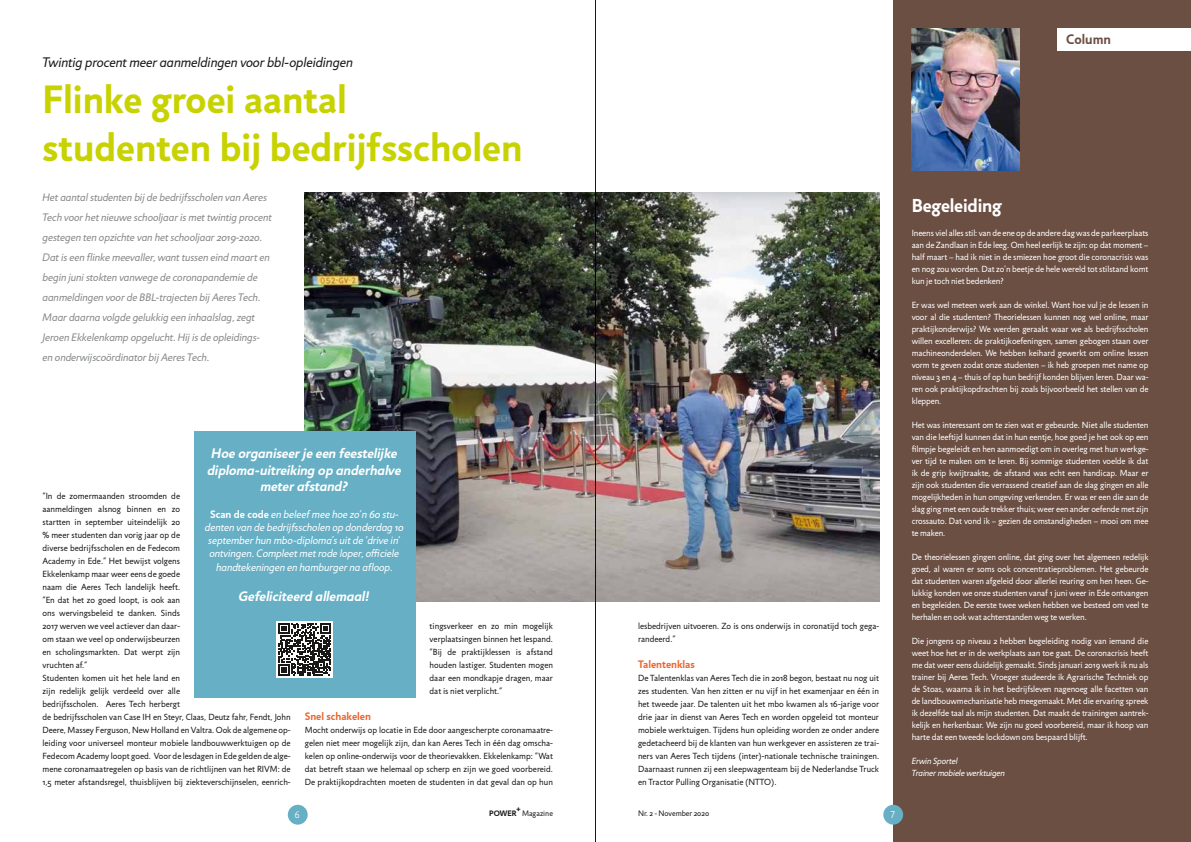
<style>
.page{position:relative;width:1191px;height:842px;background:#fff}
.page>*{position:absolute;margin:0;border:0;box-sizing:border-box;transform-origin:0 0}
.t1{font:700 40px/48px "Jigsaw";color:#c8d200}
.t2{font:700 19px "Jigsaw";letter-spacing:-.01em;color:#fff}
.t3{font:italic 700 14px/16.8px "Jigsaw";color:#fff;text-align:center}
.t4{font:italic 14px "Jigsaw";color:#1a1817}
.t5{font:700 14px "Jigsaw";color:#6c4f43}
.t6{font:italic 11px/20px "Jigsaw";color:#868889}
.t7{font:italic 11px/13.2px "Jigsaw";color:#fff;text-align:center}
.t8{font:700 11px "Jigsaw";color:#ec6730}
.t9{font:300 10px "Jigsaw";color:#fff}
.t10{font:9px/12px "Jigsaw";letter-spacing:-.01em;color:#fff;text-align:justify}
.t11{font:9px/13px "Jigsaw";color:#1a1817;text-align:justify}
.t12{font:italic 9px/12px "Jigsaw";letter-spacing:-.01em;color:#fff}
.t13{font:8px "Jigsaw";color:#1a1817}
.t14{font:700 8px "Jigsaw";color:#1a1817}
.s1{font-weight:700;font-style:normal}
</style>
<div class="page">
<div style="left:893px;top:0;width:298px;height:842px;background:#6c4f43"></div>
<div style="left:1057px;top:28px;width:134px;height:23px;background:#fff"></div>
<img style="left:911px;top:28px;width:108px;height:142px">
<img style="left:305px;top:193px;width:574px;height:408px">
<div style="left:194px;top:431px;width:221px;height:266px;background:#66afc4"></div>
<div style="left:276px;top:621px;width:57px;height:56px;background:#fff"></div>
<svg style="left:278px;top:623px;width:53px;height:53px"></svg>
<div style="left:288px;top:805px;width:20px;height:20px;background:#66afc4;border-radius:50%"></div>
<div style="left:883px;top:805px;width:20px;height:20px;background:#66afc4;border-radius:50%"></div>
<hr style="left:595px;top:0;width:1px;height:842px;background:#1a1817">
<h3 class="t4" style="left:43px;top:54px;width:312px">Twintig procent meer aanmeldingen voor bbl-opleidingen</h3>
<h1 class="t1" style="left:43px;top:76px;width:481px">Flinke groei aantal studenten bij bedrijfsscholen</h1>
<p class="t6" style="left:43px;top:187px;width:231px">Het aantal studenten bij de bedrijfsscholen van Aeres Tech voor het nieuwe schooljaar is met twintig procent gestegen ten opzichte van het schooljaar 2019-2020.<br>Dat is een flinke meevaller, want tussen eind maart en begin juni stokten vanwege de coronapandemie de aanmeldingen voor de BBL-trajecten bij Aeres Tech.<br>Maar daarna volgde gelukkig een inhaalslag, zegt Jeroen Ekkelenkamp opgelucht. Hij is de opleidings&shy;en onderwijscoördinator bij Aeres Tech.</p>
<h3 class="t3" style="left:207px;top:445px;width:195px">Hoe organiseer je een feestelijke diploma-uitreiking op anderhalve meter afstand?</h3>
<p class="t7" style="left:205px;top:508px;width:200px"><span class="s1">Scan de code</span> en beleef mee hoe zo’n 60 stu&shy;denten van de bedrijfsscholen op donderdag 10 september hun mbo-diploma’s uit de ‘drive in’ ontvingen. Compleet met rode loper, officiele handtekeningen en hamburger na afloop.</p>
<h3 class="t3" style="left:239px;top:587px;width:133px">Gefeliciteerd allemaal!</h3>
<p class="t11" style="left:43px;top:489px;width:250px;text-align:left">“In de zomermaanden stroomden de<br>aanmeldingen alsnog binnen en zo<br>startten in september uiteindelijk 20<br>% meer studenten dan vorig jaar op de<br>diverse bedrijfsscholen en de Fedecom<br>Academy in Ede.” Het bewijst volgens<br>Ekkelenkamp maar weer eens de goede<br>naam die Aeres Tech landelijk heeft.<br>“En dat het zo goed loopt, is ook aan<br>ons wervingsbeleid te danken. Sinds<br>2017 werven we veel actiever dan daar-<br>om staan we veel op onderwijsbeurzen<br>en scholingsmarkten. Dat werpt zijn<br>vruchten af.”<br>Studenten komen uit het hele land en<br>zijn redelijk gelijk verdeeld over alle<br>bedrijfsscholen. Aeres Tech herbergt<br>de bedrijfsscholen van Case IH en Steyr, Claas, Deutz fahr, Fendt, John Deere, Massey Ferguson, New Holland en Valtra. Ook de algemene op&shy;leiding voor universeel monteur mobiele landbouwwerktuigen op de Fedecom Academy loopt goed. Voor de lesdagen in Ede gelden de alge&shy;mene coronamaatregelen op basis van de richtlijnen van het RIVM: de 1,5 meter afstandsregel, thuisblijven bij ziekteverschijnselen, eenrich-</p>
<p class="t11" style="left:429px;top:619px;width:125px">tingsverkeer en zo min mogelijk verplaatsingen binnen het lespand. “Bij de praktijklessen is afstand houden lastiger. Studenten mogen daar een mondkapje dragen, maar dat is niet verplicht.”</p>
<p class="t8" style="left:305px;top:709px;width:68px">Snel schakelen</p>
<p class="t11" style="left:305px;top:723px;width:250px">Mocht onderwijs op locatie in Ede door aangescherpte coronamaatre&shy;gelen niet meer mogelijk zijn, dan kan Aeres Tech in één dag omscha&shy;kelen op online-onderwijs voor de theorievakken. Ekkelenkamp: “Wat dat betreft staan we helemaal op scherp en zijn we goed voorbereid.<br>De praktijkopdrachten moeten de studenten in dat geval dan op hun</p>
<p class="t11" style="left:638px;top:619px;width:242px">lesbedrijven uitvoeren. Zo is ons onderwijs in coronatijd toch gega&shy;randeerd.”</p>
<p class="t8" style="left:638px;top:657px;width:58px">Talentenklas</p>
<p class="t11" style="left:638px;top:671px;width:242px">De Talentenklas van Aeres Tech die in 2018 begon, bestaat nu nog uit zes studenten. Van hen zitten er nu vijf in het examenjaar en één in het tweede jaar. De talenten uit het mbo kwamen als 16-jarige voor drie jaar in dienst van Aeres Tech en worden opgeleid tot monteur mobiele werktuigen. Tijdens hun opleiding worden ze onder andere gedetacheerd bij de klanten van hun werkgever en assisteren ze trai&shy;ners van Aeres Tech tijdens (inter)-nationale technische trainingen.<br>Daarnaast runnen zij een sleepwagenteam bij de Nederlandse Truck en Tractor Pulling Organisatie (NTTO).</p>
<p class="t14" style="left:516px;top:805px;width:6px">+</p>
<p class="t9" style="left:295px;top:809px;width:6px">6</p>
<p class="t13" style="left:522px;top:809px;width:32px">Magazine</p>
<p class="t13" style="left:638px;top:809px;width:73px">Nr. 2 - November 2020</p>
<p class="t9" style="left:891px;top:809px;width:5px">7</p>
<p class="t14" style="left:489px;top:809px;width:29px">POWER</p>
<h3 class="t5" style="left:1066px;top:31px;width:46px">Column</h3>
<h2 class="t2" style="left:911px;top:194px;width:92px">Begeleiding</h2>
<p class="t10" style="left:911px;top:227px;width:238px">Ineens viel alles stil: van de ene op de andere dag was de parkeerplaats aan de Zandlaan in Ede leeg. Om heel eerlijk te zijn: op dat moment – half maart – had ik niet in de smiezen hoe groot die coronacrisis was en nog zou worden. Dat zo’n beetje de hele wereld tot stilstand komt kun je toch niet bedenken?</p>
<p class="t10" style="left:911px;top:299px;width:238px">Er was wel meteen werk aan de winkel. Want hoe vul je de lessen in voor al die studenten? Theorielessen kunnen nog wel online, maar praktijkonderwijs? We werden geraakt waar we als bedrijfsscholen willen excelleren: de praktijkoefeningen, samen gebogen staan over machineonderdelen. We hebben keihard gewerkt om online lessen vorm te geven zodat onze studenten – ik heb groepen met name op niveau 3 en 4 – thuis of op hun bedrijf konden blijven leren. Daar wa&shy;ren ook praktijkopdrachten bij zoals bijvoorbeeld het stellen van de kleppen.</p>
<p class="t10" style="left:911px;top:419px;width:238px">Het was interessant om te zien wat er gebeurde. Niet alle studenten van die leeftijd kunnen dat in hun eentje, hoe goed je het ook op een filmpje begeleidt en hen aanmoedigt om in overleg met hun werkge&shy;ver tijd te maken om te leren. Bij sommige studenten voelde ik dat ik de grip kwijtraakte, de afstand was echt een handicap. Maar er zijn ook studenten die verrassend creatief aan de slag gingen en alle mogelijkheden in hun omgeving verkenden. Er was er een die aan de slag ging met een oude trekker thuis; weer een ander oefende met zijn crossauto. Dat vond ik – gezien de omstandigheden – mooi om mee te maken.</p>
<p class="t10" style="left:911px;top:551px;width:238px">De theorielessen gingen online, dat ging over het algemeen redelijk goed, al waren er soms ook concentratieproblemen. Het gebeurde dat studenten waren afgeleid door allerlei reuring om hen heen. Ge&shy;lukkig konden we onze studenten vanaf 1 juni weer in Ede ontvangen en begeleiden. De eerste twee weken hebben we besteed om veel te herhalen en ook wat achterstanden weg te werken.</p>
<p class="t10" style="left:911px;top:635px;width:238px">Die jongens op niveau 2 hebben begeleiding nodig van iemand die weet hoe het er in de werkplaats aan toe gaat. De coronacrisis heeft me dat weer eens duidelijk gemaakt. Sinds januari 2019 werk ik nu als trainer bij Aeres Tech. Vroeger studeerde ik Agrarische Techniek op de Stoas, waarna ik in het bedrijfsleven nagenoeg alle facetten van de landbouwmechanisatie heb meegemaakt. Met die ervaring spreek ik dezelfde taal als mijn studenten. Dat maakt de trainingen aantrek&shy;kelijk en herkenbaar. We zijn nu goed voorbereid, maar ik hoop van harte dat een tweede lockdown ons bespaard blijft.</p>
<p class="t12" style="left:911px;top:755px;width:95px">Erwin Sportel<br>Trainer mobiele werktuigen</p>
</div>
